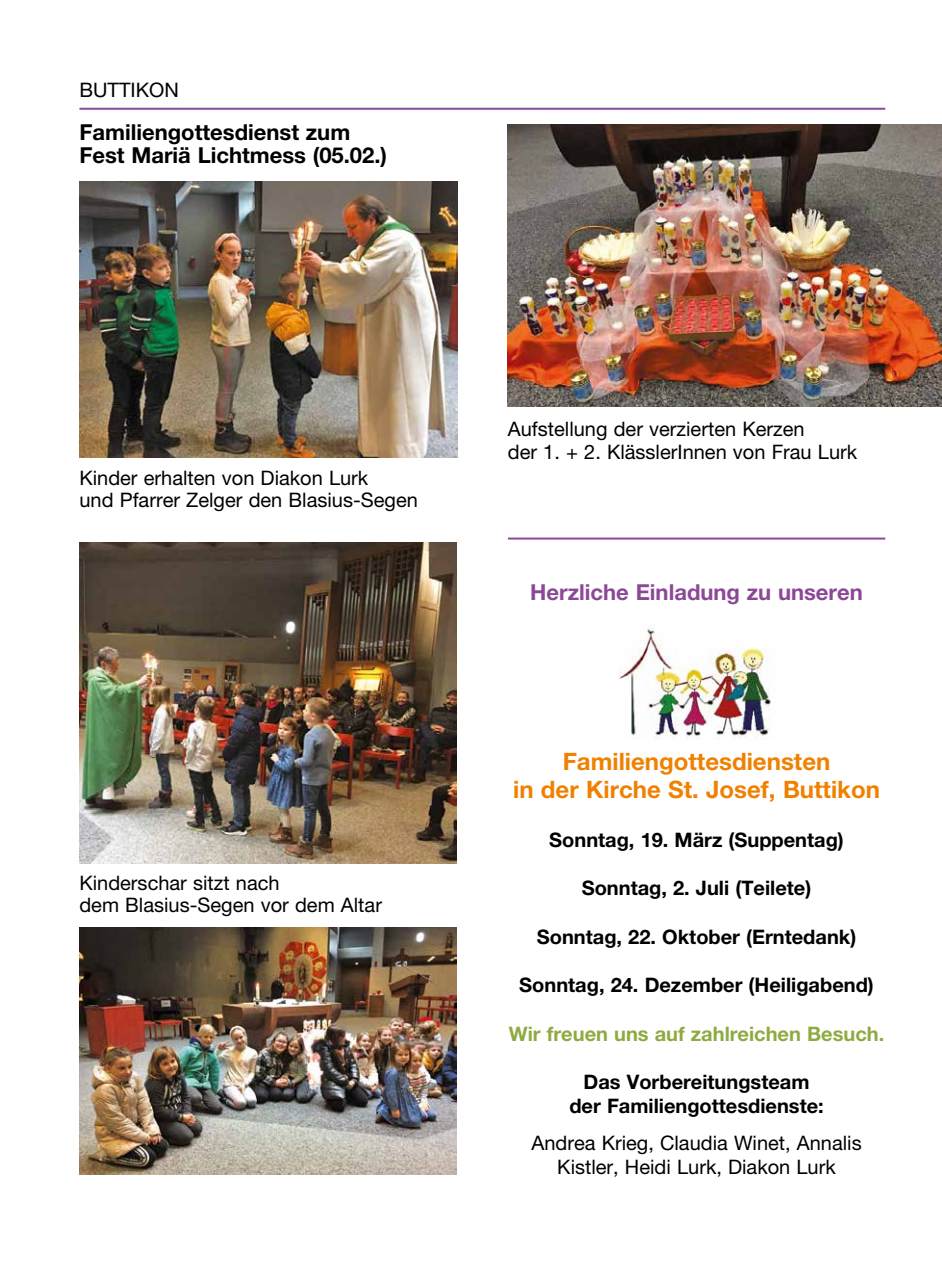
<style>
.page{position:relative;width:942px;height:1276px;background:#fff}
.page>*{position:absolute;margin:0;border:0;box-sizing:border-box;transform-origin:0 0}
.t1{font:700 24px/28.2px "Helvetica Neue LT Pro";color:#f08100;text-align:center}
.t2{font:700 22px/22.2px "Helvetica Neue LT Pro";color:#000}
.t3{font:700 22px "Helvetica Neue LT Pro";color:#8b4896}
.t4{font:20px/22.2px "Helvetica Neue LT Pro";color:#000}
.t5{font:700 20px/24.2px "Helvetica Neue LT Pro";color:#000;text-align:center}
.t6{font:700 20px "Helvetica Neue LT Pro";color:#8eaa41}
</style>
<div class="page">
<hr style="left:507px;top:537px;width:377px;height:2px;background:#8b4896">
<hr style="left:79px;top:108px;width:805px;height:2px;background:#8b4896">
<img style="left:79px;top:181px;width:378px;height:277px">
<img style="left:79px;top:542px;width:377px;height:321px">
<img style="left:79px;top:927px;width:377px;height:247px">
<img style="left:507px;top:125px;width:434px;height:281px">
<img style="left:619px;top:626px;width:152px;height:114px">
<p class="t4" style="left:79px;top:79px;width:101px">BUTTIKON</p>
<p class="t2" style="left:79px;top:121px;width:309px">Familiengottesdienst zum<br>Fest Mariä Lichtmess (05.02.)</p>
<p class="t4" style="left:79px;top:466px;width:340px">Kinder erhalten von Diakon Lurk<br>und Pfarrer Zelger den Blasius-Segen</p>
<p class="t4" style="left:79px;top:871px;width:304px">Kinderschar sitzt nach<br>dem Blasius-Segen vor dem Altar</p>
<p class="t4" style="left:507px;top:418px;width:350px">Aufstellung der verzierten Kerzen<br>der 1. + 2. KlässlerInnen von Frau Lurk</p>
<p class="t3" style="left:530px;top:579px;width:334px">Herzliche Einladung zu unseren</p>
<p class="t1" style="left:513px;top:747px;width:368px">Familiengottesdiensten<br>in der Kirche St. Josef, Buttikon</p>
<p class="t5" style="left:549px;top:827px;width:296px">Sonntag, 19. März (Suppentag)</p>
<p class="t5" style="left:581px;top:875px;width:231px">Sonntag, 2. Juli (Teilete)</p>
<p class="t5" style="left:536px;top:924px;width:321px">Sonntag, 22. Oktober (Erntedank)</p>
<p class="t5" style="left:519px;top:972px;width:356px">Sonntag, 24. Dezember (Heiligabend)</p>
<p class="t6" style="left:508px;top:1021px;width:377px">Wir freuen uns auf zahlreichen Besuch.</p>
<p class="t5" style="left:569px;top:1069px;width:256px">Das Vorbereitungsteam der Familiengottesdienste:</p>
<p class="t4" style="left:531px;top:1130px;width:332px;line-height:24.2px;text-align:center">Andrea Krieg, Claudia Winet, Annalis<br>Kistler, Heidi Lurk, Diakon Lurk</p>
</div>
